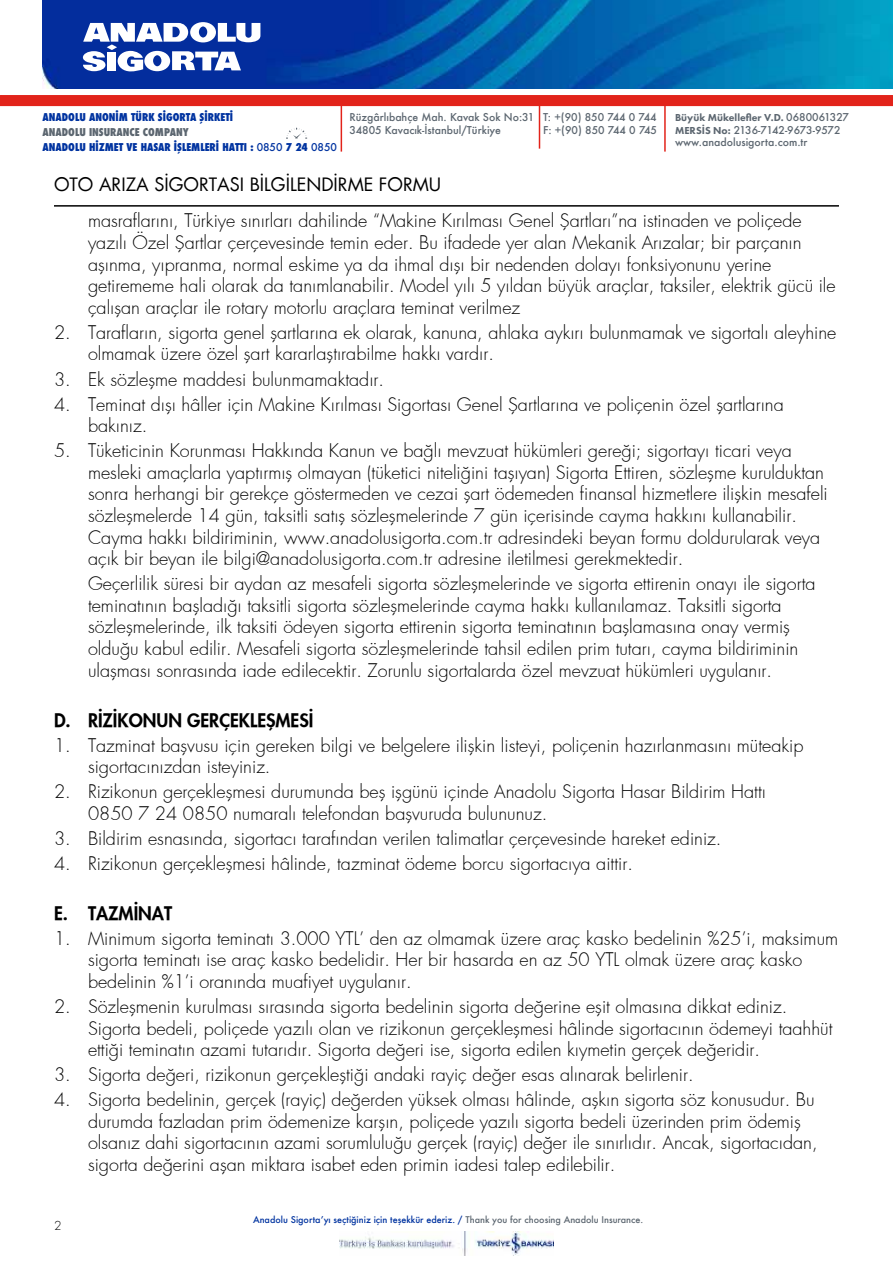
<style>
.page{position:relative;width:893px;height:1263px;background:#fff}
.page>*{position:absolute;margin:0;border:0;box-sizing:border-box;transform-origin:0 0}
.t1{font:300 18px/21.6px "Futura";color:#000}
.t2{font:18px "Futura";color:#000}
.t3{font:800 18px "Futura";color:#000}
.t4{font:300 12px "Futura";color:#000}
.t5{font:500 10.5px/12.6px "Futura";color:#5c6670}
.t6{font:800 condensed 10.5px/14.7px "Futura";color:#0033a0}
.t7{font:800 10.5px "Futura PT";color:#5c6670}
.t8{font:500 9px "Futura";color:#0033a0}
.s1{color:#5c6670}
.s2{font-weight:500;font-stretch:normal}
.s3{font-family:"Futura";font-weight:500}
.s4{font-family:"Futura PT";font-weight:800}
</style>
<div class="page">
<hr style="left:54px;top:205px;width:785px;height:2px;background:#000">
<img style="left:339px;top:1231px;width:215px;height:25px">
<hr style="left:341px;top:101px;width:1px;height:51px;background:#e2231a">
<svg style="left:286px;top:128px;width:21px;height:11px"></svg>
<hr style="left:539px;top:98px;width:1px;height:51px;background:#e2231a">
<hr style="left:664px;top:101px;width:2px;height:51px;background:#e2231a">
<img style="left:43px;top:0;width:850px;height:89px">
<div style="left:0;top:95px;width:893px;height:11px;background:#e2231a"></div>
<svg style="left:83px;top:22px;width:177px;height:49px"></svg>
<p class="t6" style="left:43px;top:110px;width:192px">ANADOLU ANONİM TÜRK SİGORTA ŞİRKETİ</p>
<p class="t6" style="left:43px;top:125px;width:296px"><span class="s1">ANADOLU INSURANCE COMPANY<br></span>ANADOLU HİZMET VE HASAR İŞLEMLERİ HATTI : <span class="s2">0850</span> 7 24 <span class="s2">0850</span></p>
<p class="t5" style="left:350px;top:111px;width:186px">Rüzgârlıbahçe Mah. Kavak Sok No:31<br>34805 Kavacık-İstanbul/Türkiye</p>
<p class="t5" style="left:543px;top:111px;width:116px">T: +(90) 850 744 0 744<br>F: +(90) 850 744 0 745</p>
<p class="t7" style="left:675px;top:111px;width:175px">Büyük Mükellefler V.D. <span class="s3">0680061327</span></p>
<p class="t5" style="left:675px;top:123px;width:167px"><span class="s4">MERSİS No:</span> 2136-7142-9673-9572 www.anadolusigorta.com.tr</p>
<p class="t2" style="left:54px;top:172px;width:389px">OTO ARIZA SİGORTASI BİLGİLENDİRME FORMU</p>
<p class="t1" style="left:88px;top:210px;width:749px">masraflarını, Türkiye sınırları dahilinde “Makine Kırılması Genel Şartları”na istinaden ve poliçede yazılı Özel Şartlar çerçevesinde temin eder. Bu ifadede yer alan Mekanik Arızalar; bir parçanın aşınma, yıpranma, normal eskime ya da ihmal dışı bir nedenden dolayı fonksiyonunu yerine getirememe hali olarak da tanımlanabilir. Model yılı 5 yıldan büyük araçlar, taksiler, elektrik gücü ile çalışan araçlar ile rotary motorlu araçlara teminat verilmez</p>
<p class="t1" style="left:88px;top:322px;width:750px;text-indent:-34px">2. Tarafların, sigorta genel şartlarına ek olarak, kanuna, ahlaka aykırı bulunmamak ve sigortalı aleyhine olmamak üzere özel şart kararlaştırabilme hakkı vardır.</p>
<p class="t1" style="left:54px;top:368px;width:332px">3. Ek sözleşme maddesi bulunmamaktadır.</p>
<p class="t1" style="left:88px;top:393px;width:697px;text-indent:-34px">4. Teminat dışı hâller için Makine Kırılması Sigortası Genel Şartlarına ve poliçenin özel şartlarına bakınız.</p>
<p class="t1" style="left:88px;top:440px;width:741px;text-indent:-34px">5. Tüketicinin Korunması Hakkında Kanun ve bağlı mevzuat hükümleri gereği; sigortayı ticari veya mesleki amaçlarla yaptırmış olmayan (tüketici niteliğini taşıyan) Sigorta Ettiren, sözleşme kurulduktan sonra herhangi bir gerekçe göstermeden ve cezai şart ödemeden finansal hizmetlere ilişkin mesafeli sözleşmelerde 14 gün, taksitli satış sözleşmelerinde 7 gün içerisinde cayma hakkını kullanabilir.<br>Cayma hakkı bildiriminin, www.anadolusigorta.com.tr adresindeki beyan formu doldurularak veya açık bir beyan ile bilgi@anadolusigorta.com.tr adresine iletilmesi gerekmektedir.</p>
<p class="t1" style="left:88px;top:573px;width:729px">Geçerlilik süresi bir aydan az mesafeli sigorta sözleşmelerinde ve sigorta ettirenin onayı ile sigorta teminatının başladığı taksitli sigorta sözleşmelerinde cayma hakkı kullanılamaz. Taksitli sigorta sözleşmelerinde, ilk taksiti ödeyen sigorta ettirenin sigorta teminatının başlamasına onay vermiş olduğu kabul edilir. Mesafeli sigorta sözleşmelerinde tahsil edilen prim tutarı, cayma bildiriminin ulaşması sonrasında iade edilecektir. Zorunlu sigortalarda özel mevzuat hükümleri uygulanır.</p>
<p class="t3" style="left:54px;top:708px;width:261px">D. RİZİKONUN GERÇEKLEŞMESİ</p>
<p class="t1" style="left:88px;top:734px;width:717px;text-indent:-34px">1. Tazminat başvusu için gereken bilgi ve belgelere ilişkin listeyi, poliçenin hazırlanmasını müteakip sigortacınızdan isteyiniz.</p>
<p class="t1" style="left:88px;top:781px;width:679px;text-indent:-34px">2. Rizikonun gerçekleşmesi durumunda beş işgünü içinde Anadolu Sigorta Hasar Bildirim Hattı<br>0850 7 24 0850 numaralı telefondan başvuruda bulununuz.</p>
<p class="t1" style="left:54px;top:828px;width:669px">3. Bildirim esnasında, sigortacı tarafından verilen talimatlar çerçevesinde hareket ediniz.</p>
<p class="t1" style="left:54px;top:853px;width:580px">4. Rizikonun gerçekleşmesi hâlinde, tazminat ödeme borcu sigortacıya aittir.</p>
<p class="t3" style="left:54px;top:901px;width:120px">E. TAZMİNAT</p>
<p class="t1" style="left:88px;top:928px;width:752px;text-indent:-34px">1. Minimum sigorta teminatı 3.000 YTL’ den az olmamak üzere araç kasko bedelinin %25’i, maksimum sigorta teminatı ise araç kasko bedelidir. Her bir hasarda en az 50 YTL olmak üzere araç kasko bedelinin %1’i oranında muafiyet uygulanır.</p>
<p class="t1" style="left:88px;top:996px;width:746px;text-indent:-34px">2. Sözleşmenin kurulması sırasında sigorta bedelinin sigorta değerine eşit olmasına dikkat ediniz.<br>Sigorta bedeli, poliçede yazılı olan ve rizikonun gerçekleşmesi hâlinde sigortacının ödemeyi taahhüt ettiği teminatın azami tutarıdır. Sigorta değeri ise, sigorta edilen kıymetin gerçek değeridir.</p>
<p class="t1" style="left:54px;top:1064px;width:641px">3. Sigorta değeri, rizikonun gerçekleştiği andaki rayiç değer esas alınarak belirlenir.</p>
<p class="t1" style="left:88px;top:1089px;width:731px;text-indent:-34px">4. Sigorta bedelinin, gerçek (rayiç) değerden yüksek olması hâlinde, aşkın sigorta söz konusudur. Bu durumda fazladan prim ödemenize karşın, poliçede yazılı sigorta bedeli üzerinden prim ödemiş olsanız dahi sigortacının azami sorumluluğu gerçek (rayiç) değer ile sınırlıdır. Ancak, sigortacıdan, sigorta değerini aşan miktara isabet eden primin iadesi talep edilebilir.</p>
<p class="t4" style="left:54px;top:1217px;width:9px">2</p>
<p class="t8" style="left:253px;top:1213px;width:392px">Anadolu Sigorta’yı seçtiğiniz için teşekkür ederiz. / <span class="s1">Thank you for choosing Anadolu Insurance.</span></p>
</div>
